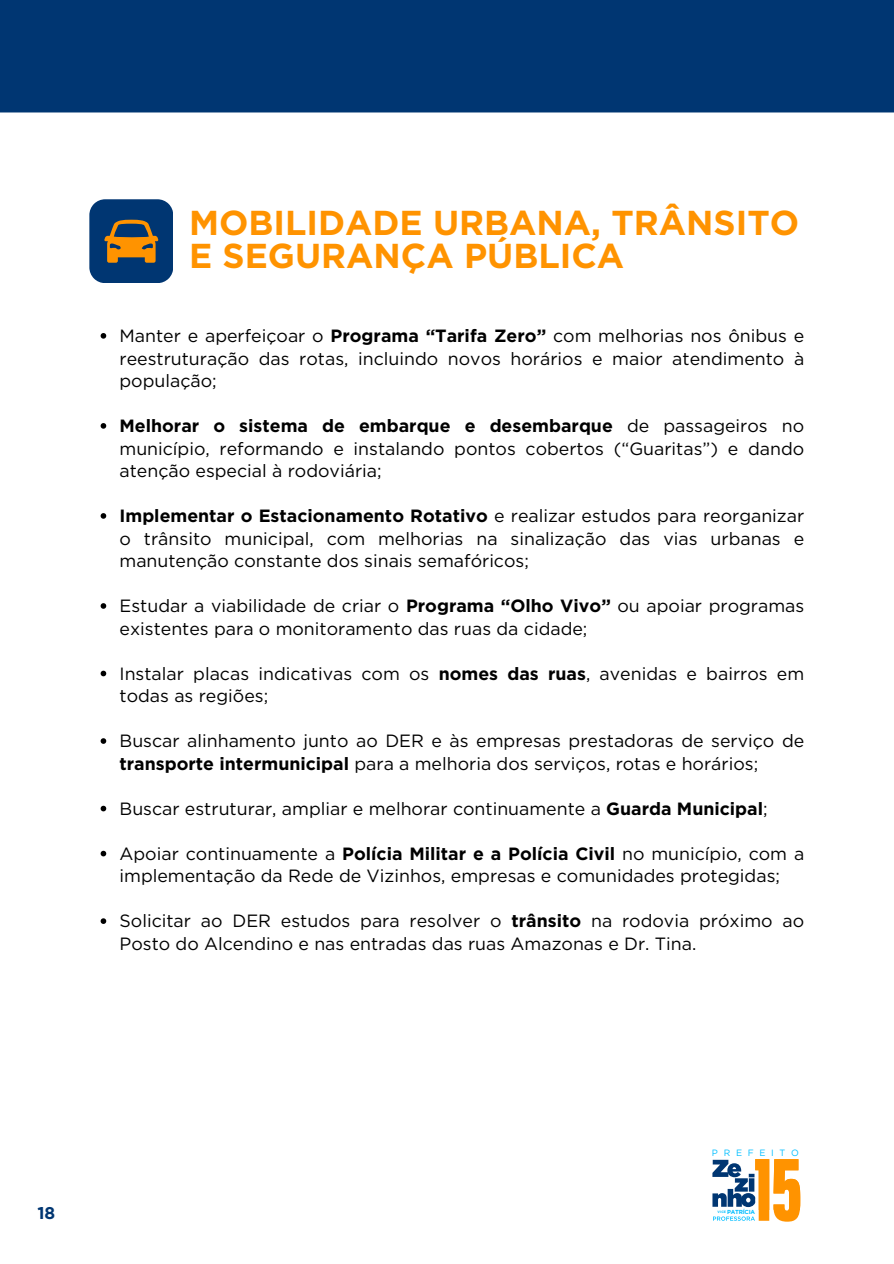
<style>
.page{position:relative;width:894px;height:1264px;background:#fff}
.page>*{position:absolute;margin:0;border:0;box-sizing:border-box;transform-origin:0 0}
.t1{font:700 34.5px/33.6px "Gotham";color:#ff9300}
.t2{font:17.7px/22.5px "Gotham";color:#000}
.t3{font:700 16.95px "Gotham";color:#003672}
.t4{font:9.15px "Gotham";letter-spacing:.625em;color:#00beff}
.t5{font:700 5.85px "Gotham";letter-spacing:-.035em;color:#00beff}
.s1{font-weight:700}
</style>
<div class="page">
<svg style="left:101px;top:333px;width:5px;height:5px"></svg>
<svg style="left:101px;top:423px;width:5px;height:5px"></svg>
<svg style="left:101px;top:513px;width:5px;height:5px"></svg>
<svg style="left:101px;top:603px;width:5px;height:5px"></svg>
<svg style="left:101px;top:670px;width:5px;height:6px"></svg>
<svg style="left:101px;top:738px;width:5px;height:5px"></svg>
<svg style="left:101px;top:805px;width:5px;height:6px"></svg>
<svg style="left:101px;top:850px;width:5px;height:6px"></svg>
<svg style="left:101px;top:918px;width:5px;height:5px"></svg>
<div style="left:0;top:0;width:893px;height:112px;background:#003672"></div>
<svg style="left:89px;top:199px;width:84px;height:84px;background:#374e62"></svg>
<svg style="left:712px;top:1159px;width:88px;height:62px"></svg>
<p class="t1" style="left:189px;top:206px;width:611px">MOBILIDADE URBANA, TRÂNSITO<br>E SEGURANÇA PÚBLICA</p>
<p class="t2" style="left:119px;top:324px;width:686px;text-align:justify">Manter e aperfeiçoar o <span class="s1">Programa “Tarifa Zero”</span> com melhorias nos ônibus e reestruturação das rotas, incluindo novos horários e maior atendimento à população;</p>
<h1 class="t2" style="left:119px;top:414px;width:686px;text-align:justify"><span class="s1">Melhorar o sistema de embarque e desembarque</span> de passageiros no município, reformando e instalando pontos cobertos (“Guaritas”) e dando atenção especial à rodoviária;</h1>
<p class="t2" style="left:119px;top:504px;width:686px;text-align:justify"><span class="s1">Implementar o Estacionamento Rotativo</span> e realizar estudos para reorganizar o trânsito municipal, com melhorias na sinalização das vias urbanas e manutenção constante dos sinais semafóricos;</p>
<p class="t2" style="left:119px;top:594px;width:686px">Estudar a viabilidade de criar o <span class="s1">Programa “Olho Vivo”</span> ou apoiar programas existentes para o monitoramento das ruas da cidade;</p>
<p class="t2" style="left:119px;top:662px;width:686px">Instalar placas indicativas com os <span class="s1">nomes das ruas</span>, avenidas e bairros em todas as regiões;</p>
<p class="t2" style="left:119px;top:729px;width:686px">Buscar alinhamento junto ao DER e às empresas prestadoras de serviço de <span class="s1">transporte intermunicipal</span> para a melhoria dos serviços, rotas e horários;</p>
<p class="t2" style="left:119px;top:797px;width:649px">Buscar estruturar, ampliar e melhorar continuamente a <span class="s1">Guarda Municipal</span>;</p>
<p class="t2" style="left:119px;top:842px;width:686px">Apoiar continuamente a <span class="s1">Polícia Militar e a Polícia Civil</span> no município, com a implementação da Rede de Vizinhos, empresas e comunidades protegidas;</p>
<p class="t2" style="left:119px;top:909px;width:686px">Solicitar ao DER estudos para resolver o <span class="s1">trânsito</span> na rodovia próximo ao<br>Posto do Alcendino e nas entradas das ruas Amazonas e Dr. Tina.</p>
<p class="t3" style="left:37px;top:1202px;width:19px">18</p>
<p class="t4" style="left:711px;top:1146px;width:88px">PREFEITO</p>
<p class="t5" style="left:717px;top:1208px;width:39px"><sup>VICE</sup> PATRÍCIA</p>
</div>
